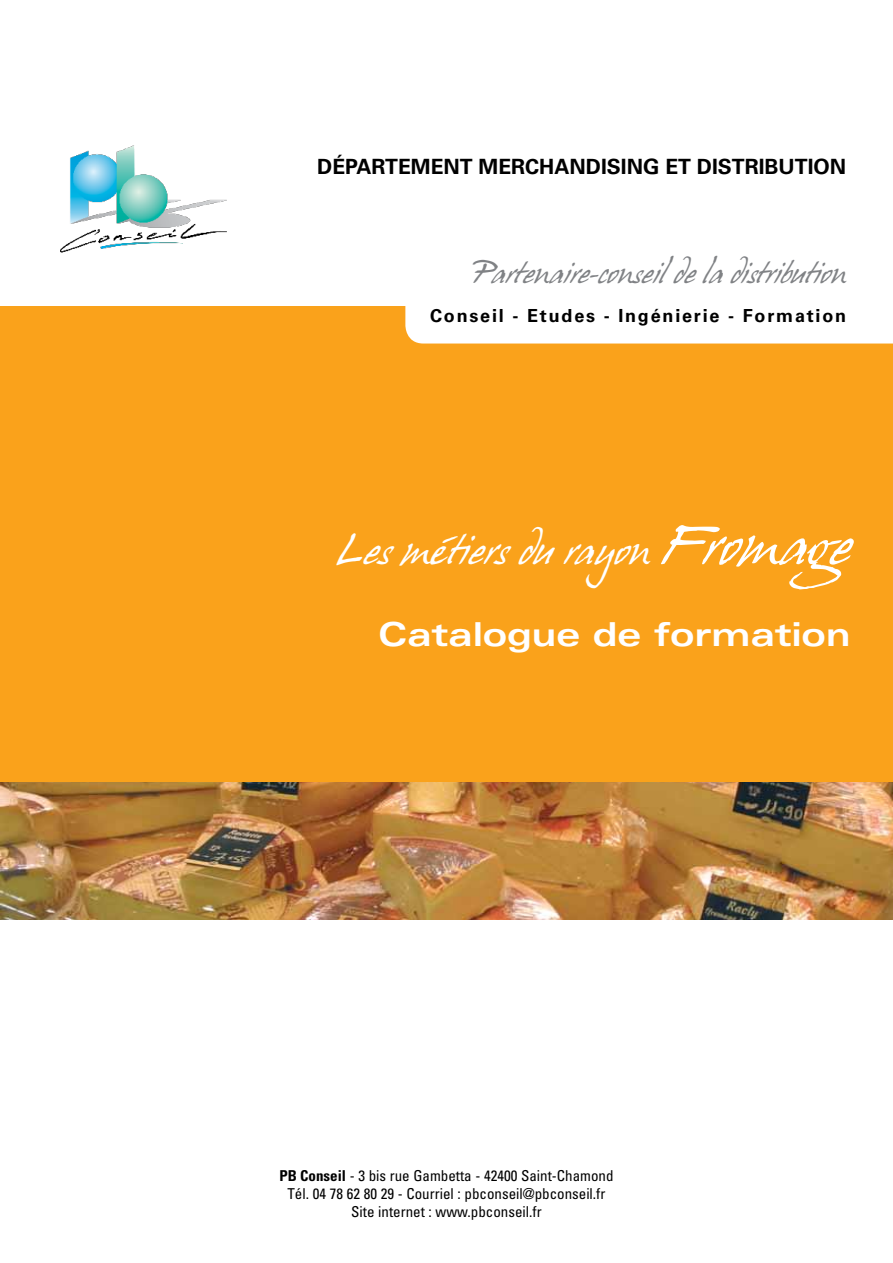
<style>
.page{position:relative;width:893px;height:1263px;background:#fff}
.page>*{position:absolute;margin:0;border:0;box-sizing:border-box;transform-origin:0 0}
.t1{font:37.5px "Hans Hand";color:#fff}
.t2{font:700 expanded 33px "Univers";color:#fff}
.t3{font:27px "Hans Hand";color:#808285}
.t4{font:700 21px "Univers";color:#000}
.t5{font:700 18px "Univers";letter-spacing:.1em;color:#000}
.t6{font:condensed 15px/18.1px "Univers";color:#000;text-align:center}
.s1{font-size:52.5px}
.s2{font-weight:700}
</style>
<div class="page">
<img style="left:0;top:782px;width:893px;height:137px">
<div style="left:0;top:307px;width:893px;height:475px;background:#faa21b"></div>
<img style="left:61px;top:145px;width:166px;height:108px">
<div style="left:405px;top:306px;width:488px;height:37px;background:#fff"></div>
<h3 class="t4" style="left:317px;top:154px;width:530px">DÉPARTEMENT MERCHANDISING ET DISTRIBUTION</h3>
<h3 class="t3" style="left:470px;top:258px;width:378px">Partenaire-conseil de la distribution</h3>
<p class="t5" style="left:430px;top:305px;width:418px">Conseil - Etudes - Ingénierie - Formation</p>
<h1 class="t1" style="left:336px;top:529px;width:524px">Les métiers du rayon <span class="s1">Fromage</span></h1>
<h2 class="t2" style="left:378px;top:616px;width:474px">Catalogue de formation</h2>
<p class="t6" style="left:279px;top:1167px;width:336px"><span class="s2">PB Conseil</span> - 3 bis rue Gambetta - 42400 Saint-Chamond<br>Tél. 04 78 62 80 29 - Courriel : pbconseil@pbconseil.fr<br>Site internet : www.pbconseil.fr</p>
</div>
